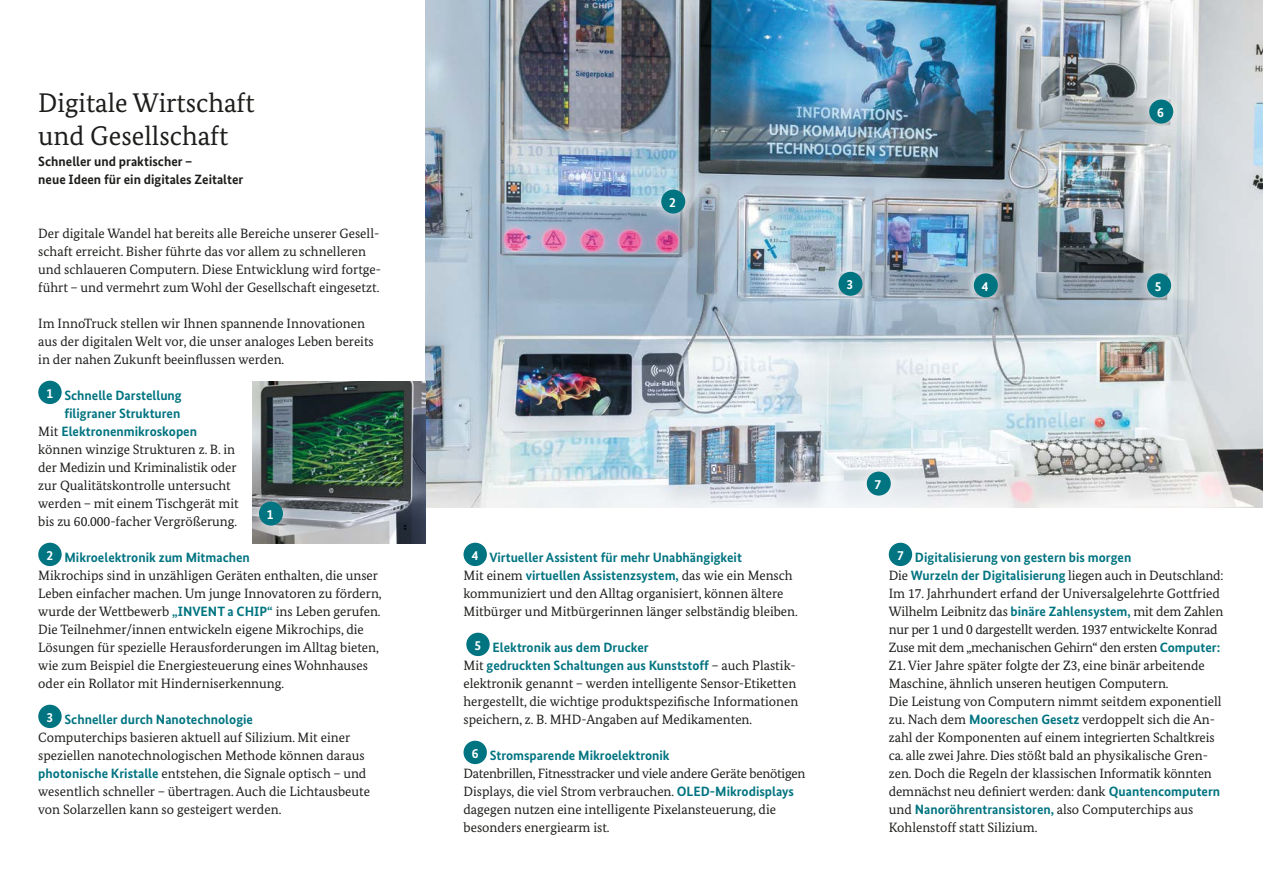
<style>
.page{position:relative;width:1263px;height:893px;background:#fff}
.page>*{position:absolute;margin:0;border:0;box-sizing:border-box;transform-origin:0 0}
._03_Headline{font:27px/33px "Bundes Serif";color:#1d1d1b}
._08_Fließtext{font:13.5px/18px "Bundes Serif";color:#1d1d1b}
._07_Subheadline{font:700 13.5px/18px "Bundes Sans";color:#007481}
._07_Subheadline_schwarz{font:700 13.5px/18px "Bundes Sans";color:#1d1d1b}
.t1{font:700 13.5px "Bundes Sans";color:#fff}
.s1{font-family:"Bundes Sans";font-weight:700;color:#007481}
</style>
<div class="page">
<img style="left:425px;top:0;width:838px;height:508px">
<div style="left:38px;top:381px;width:24px;height:23px;background:#007481;border-radius:50%"></div>
<div style="left:38px;top:543px;width:24px;height:23px;background:#007481;border-radius:50%"></div>
<div style="left:38px;top:705px;width:24px;height:23px;background:#007481;border-radius:50%"></div>
<div style="left:463px;top:543px;width:24px;height:23px;background:#007481;border-radius:50%"></div>
<div style="left:466px;top:633px;width:24px;height:23px;background:#007481;border-radius:50%"></div>
<div style="left:463px;top:741px;width:24px;height:23px;background:#007481;border-radius:50%"></div>
<div style="left:889px;top:543px;width:23px;height:23px;background:#007481;border-radius:50%"></div>
<div style="left:650px;top:179px;width:46px;height:46px;background:#fff;opacity:.75"></div>
<div style="left:661px;top:190px;width:24px;height:24px;background:#007481;border-radius:50%"></div>
<div style="left:827px;top:261px;width:46px;height:46px;background:#fff;opacity:.75"></div>
<div style="left:838px;top:272px;width:24px;height:24px;background:#007481;border-radius:50%"></div>
<div style="left:856px;top:461px;width:46px;height:46px;background:#fff;opacity:.75"></div>
<div style="left:867px;top:472px;width:24px;height:24px;background:#007481;border-radius:50%"></div>
<div style="left:1138px;top:89px;width:46px;height:46px;background:#fff;opacity:.75"></div>
<div style="left:1149px;top:100px;width:24px;height:24px;background:#007481;border-radius:50%"></div>
<div style="left:963px;top:262px;width:46px;height:46px;background:#fff;opacity:.75"></div>
<div style="left:974px;top:273px;width:24px;height:24px;background:#007481;border-radius:50%"></div>
<div style="left:1136px;top:262px;width:46px;height:46px;background:#fff;opacity:.75"></div>
<div style="left:1147px;top:273px;width:24px;height:24px;background:#007481;border-radius:50%"></div>
<img style="left:252px;top:382px;width:173px;height:162px">
<div style="left:248px;top:491px;width:46px;height:46px;background:#fff;opacity:.75"></div>
<div style="left:259px;top:502px;width:24px;height:24px;background:#007481;border-radius:50%"></div>
<h1 class="_03_Headline" style="left:38px;top:86px;width:218px">Digitale Wirtschaft und Gesellschaft</h1>
<h2 class="_07_Subheadline_schwarz" style="left:38px;top:152px;width:207px">Schneller und praktischer –<br>neue Ideen für ein digitales Zeitalter</h2>
<p class="_08_Fließtext" style="left:38px;top:224px;width:344px">Der digitale Wandel hat bereits alle Bereiche unserer Gesell&shy;schaft erreicht. Bisher führte das vor allem zu schnelleren und schlaueren Computern. Diese Entwicklung wird fortge&shy;führt – und vermehrt zum Wohl der Gesellschaft eingesetzt.</p>
<p class="_08_Fließtext" style="left:38px;top:314px;width:337px">Im InnoTruck stellen wir Ihnen spannende Innovationen aus der digitalen Welt vor, die unser analoges Leben bereits in der nahen Zukunft beeinflussen werden.</p>
<p class="t1" style="left:47px;top:385px;width:8px">1</p>
<h2 class="_07_Subheadline" style="left:64px;top:386px;width:119px">Schnelle Darstellung filigraner Strukturen</h2>
<p class="_08_Fließtext" style="left:38px;top:422px;width:202px">Mit <span class="s1">Elektronenmikroskopen </span>können winzige Strukturen z. B. in der Medizin und Kriminalistik oder zur Qualitätskontrolle untersucht werden – mit einem Tischgerät mit bis zu 60.000-facher Vergrößerung.</p>
<p class="t1" style="left:47px;top:547px;width:8px">2</p>
<h2 class="_07_Subheadline" style="left:64px;top:548px;width:187px">Mikroelektronik zum Mitmachen</h2>
<p class="_08_Fließtext" style="left:38px;top:566px;width:345px">Mikrochips sind in unzähligen Geräten enthalten, die unser Leben einfacher machen. Um junge Innovatoren zu fördern, wurde der Wettbewerb <span class="s1">„INVENT a CHIP“</span> ins Leben gerufen.<br>Die Teilnehmer/innen entwickeln eigene Mikrochips, die Lösungen für spezielle Herausforderungen im Alltag bieten, wie zum Beispiel die Energiesteuerung eines Wohnhauses oder ein Rollator mit Hinderniserkennung.</p>
<p class="t1" style="left:47px;top:709px;width:8px">3</p>
<h2 class="_07_Subheadline" style="left:64px;top:710px;width:190px">Schneller durch Nanotechnologie</h2>
<p class="_08_Fließtext" style="left:38px;top:728px;width:333px">Computerchips basieren aktuell auf Silizium. Mit einer speziellen nanotechnologischen Methode können daraus <span class="s1">photonische Kristalle</span> entstehen, die Signale optisch – und wesentlich schneller – übertragen. Auch die Lichtausbeute von Solarzellen kann so gesteigert werden.</p>
<p class="t1" style="left:267px;top:506px;width:8px">1</p>
<p class="t1" style="left:669px;top:194px;width:8px">2</p>
<p class="t1" style="left:846px;top:276px;width:8px">3</p>
<p class="t1" style="left:1157px;top:104px;width:8px">6</p>
<p class="t1" style="left:982px;top:278px;width:8px">4</p>
<p class="t1" style="left:1155px;top:278px;width:8px">5</p>
<p class="t1" style="left:472px;top:547px;width:8px">4</p>
<h2 class="_07_Subheadline" style="left:489px;top:548px;width:254px">Virtueller Assistent für mehr Unabhängigkeit</h2>
<p class="_08_Fließtext" style="left:463px;top:566px;width:336px">Mit einem <span class="s1">virtuellen Assistenzsystem,</span> das wie ein Mensch kommuniziert und den Alltag organisiert, können ältere<br>Mitbürger und Mitbürgerinnen länger selbständig bleiben.</p>
<p class="t1" style="left:475px;top:637px;width:8px">5</p>
<h2 class="_07_Subheadline" style="left:492px;top:638px;width:158px">Elektronik aus dem Drucker</h2>
<p class="_08_Fließtext" style="left:463px;top:656px;width:336px">Mit <span class="s1">gedruckten Schaltungen aus Kunststoff</span> – auch Plastik&shy;elektronik genannt – werden intelligente Sensor-Etiketten hergestellt, die wichtige produktspezifische Informationen speichern, z. B. MHD-Angaben auf Medikamenten.</p>
<p class="t1" style="left:472px;top:745px;width:8px">6</p>
<h2 class="_07_Subheadline" style="left:490px;top:746px;width:181px">Stromsparende Mikroelektronik</h2>
<p class="_08_Fließtext" style="left:463px;top:764px;width:343px">Datenbrillen, Fitnesstracker und viele andere Geräte benötigen Displays, die viel Strom verbrauchen. <span class="s1">OLED-Mikrodisplays </span>dagegen nutzen eine intelligente Pixelansteuerung, die besonders energiearm ist.</p>
<p class="t1" style="left:875px;top:476px;width:8px">7</p>
<p class="t1" style="left:897px;top:547px;width:8px">7</p>
<h2 class="_07_Subheadline" style="left:915px;top:548px;width:218px">Digitalisierung von gestern bis morgen</h2>
<p class="_08_Fließtext" style="left:889px;top:566px;width:336px">Die <span class="s1">Wurzeln der Digitalisierung</span> liegen auch in Deutschland:<br>Im 17. Jahrhundert erfand der Universalgelehrte Gottfried Wilhelm Leibnitz das <span class="s1">binäre Zahlensystem,</span> mit dem Zahlen nur per 1 und 0 dargestellt werden. 1937 entwickelte Konrad Zuse mit dem „mechanischen Gehirn“ den ersten <span class="s1">Computer:<br></span>Z1. Vier Jahre später folgte der Z3, eine binär arbeitende Maschine, ähnlich unseren heutigen Computern.</p>
<p class="_08_Fließtext" style="left:889px;top:692px;width:334px">Die Leistung von Computern nimmt seitdem exponentiell zu. Nach dem <span class="s1">Mooreschen Gesetz</span> verdoppelt sich die An&shy;zahl der Komponenten auf einem integrierten Schaltkreis ca. alle zwei Jahre. Dies stößt bald an physikalische Gren&shy;zen. Doch die Regeln der klassischen Informatik könnten demnächst neu definiert werden: dank <span class="s1">Quantencomputern </span>und <span class="s1">Nanoröhrentransistoren,</span> also Computerchips aus Kohlenstoff statt Silizium.</p>
</div>
